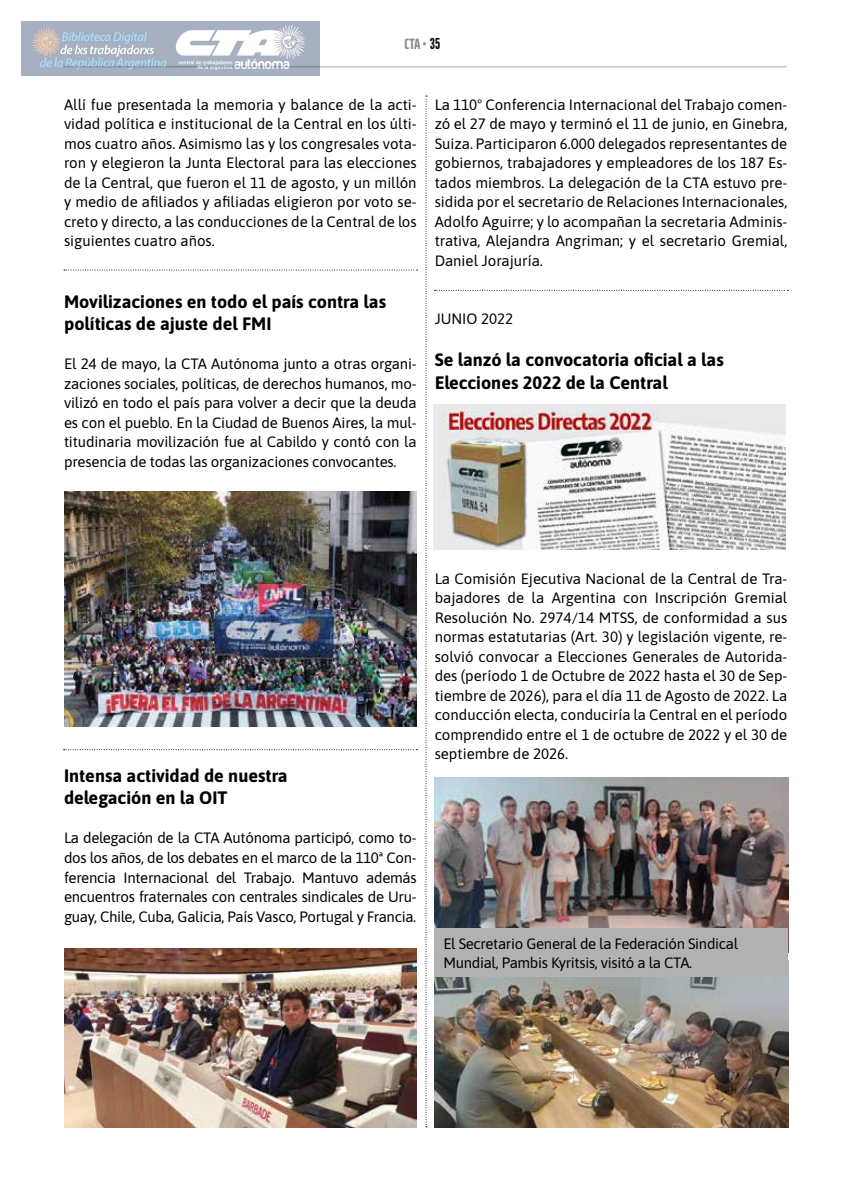
<style>
.page{position:relative;width:851px;height:1191px;background:#fff}
.page>*{position:absolute;margin:0;border:0;box-sizing:border-box;transform-origin:0 0}
.t1{font:700 18px/22.5px "Asap";color:#000}
.t2{font:15px/19.5px "Asap";letter-spacing:-.01em;color:#000;text-align:justify}
.t3{font:700 extra-condensed 15px "Saira";color:#878787}
.s1{font-family:"League Gothic";font-weight:400;font-stretch:normal;color:#000}
</style>
<div class="page">
<hr style="left:64px;top:66px;width:723px;height:1px;background:#c6c6c6">
<img style="left:64px;top:492px;width:352px;height:234px">
<img style="left:64px;top:948px;width:352px;height:179px">
<img style="left:433px;top:404px;width:352px;height:145px">
<svg style="left:425px;top:96px;width:2px;height:1031px"></svg>
<svg style="left:64px;top:270px;width:353px;height:1px"></svg>
<svg style="left:434px;top:290px;width:354px;height:1px"></svg>
<svg style="left:64px;top:749px;width:353px;height:1px"></svg>
<img style="left:434px;top:777px;width:353px;height:151px">
<img style="left:434px;top:976px;width:353px;height:151px">
<div style="left:434px;top:928px;width:353px;height:48px;background:#b3b2b2"></div>
<img style="left:21px;top:21px;width:298px;height:55px">
<p class="t3" style="left:404px;top:31px;width:37px">CTA • <span class="s1">35</span></p>
<p class="t2" style="left:64px;top:94px;width:354px">Allí fue presentada la memoria y balance de la acti&shy;vidad política e institucional de la Central en los últi&shy;mos cuatro años. Asimismo las y los congresales vota&shy;ron y elegieron la Junta Electoral para las elecciones de la Central, que fueron el 11 de agosto, y un millón y medio de afiliados y afiliadas eligieron por voto se&shy;creto y directo, a las conducciones de la Central de los siguientes cuatro años.</p>
<p class="t1" style="left:64px;top:289px;width:323px">Movilizaciones en todo el país contra las políticas de ajuste del FMI</p>
<p class="t2" style="left:64px;top:353px;width:354px">El 24 de mayo, la CTA Autónoma junto a otras organi&shy;zaciones sociales, políticas, de derechos humanos, mo&shy;vilizó en todo el país para volver a decir que la deuda es con el pueblo. En la Ciudad de Buenos Aires, la mul&shy;titudinaria movilización fue al Cabildo y contó con la presencia de todas las organizaciones convocantes.</p>
<p class="t2" style="left:434px;top:94px;width:354px">La 110° Conferencia Internacional del Trabajo comen&shy;zó el 27 de mayo y terminó el 11 de junio, en Ginebra, Suiza. Participaron 6.000 delegados representantes de gobiernos, trabajadores y empleadores de los 187 Es&shy;tados miembros. La delegación de la CTA estuvo pre&shy;sidida por el secretario de Relaciones Internacionales, Adolfo Aguirre; y lo acompañan la secretaria Adminis&shy;trativa, Alejandra Angriman; y el secretario Gremial, Daniel Jorajuría.</p>
<p class="t2" style="left:434px;top:308px;width:80px">JUNIO 2022</p>
<p class="t1" style="left:434px;top:348px;width:290px">Se lanzó la convocatoria oficial a las<br>Elecciones 2022 de la Central</p>
<p class="t1" style="left:64px;top:763px;width:225px">Intensa actividad de nuestra delegación en la OIT</p>
<p class="t2" style="left:64px;top:827px;width:354px">La delegación de la CTA Autónoma participó, como to&shy;dos los años, de los debates en el marco de la 110ª Con&shy;ferencia Internacional del Trabajo. Mantuvo además encuentros fraternales con centrales sindicales de Uru&shy;guay, Chile, Cuba, Galicia, País Vasco, Portugal y Francia.</p>
<p class="t2" style="left:434px;top:568px;width:354px">La Comisión Ejecutiva Nacional de la Central de Tra&shy;bajadores de la Argentina con Inscripción Gremial Resolución No. 2974/14 MTSS, de conformidad a sus normas estatutarias (Art. 30) y legislación vigente, re&shy;solvió convocar a Elecciones Generales de Autorida&shy;des (período 1 de Octubre de 2022 hasta el 30 de Sep&shy;tiembre de 2026), para el día 11 de Agosto de 2022. La conducción electa, conduciría la Central en el período comprendido entre el 1 de octubre de 2022 y el 30 de septiembre de 2026.</p>
<p class="t2" style="left:443px;top:933px;width:296px">El Secretario General de la Federación Sindical<br>Mundial, Pambis Kyritsis, visitó a la CTA.</p>
</div>
